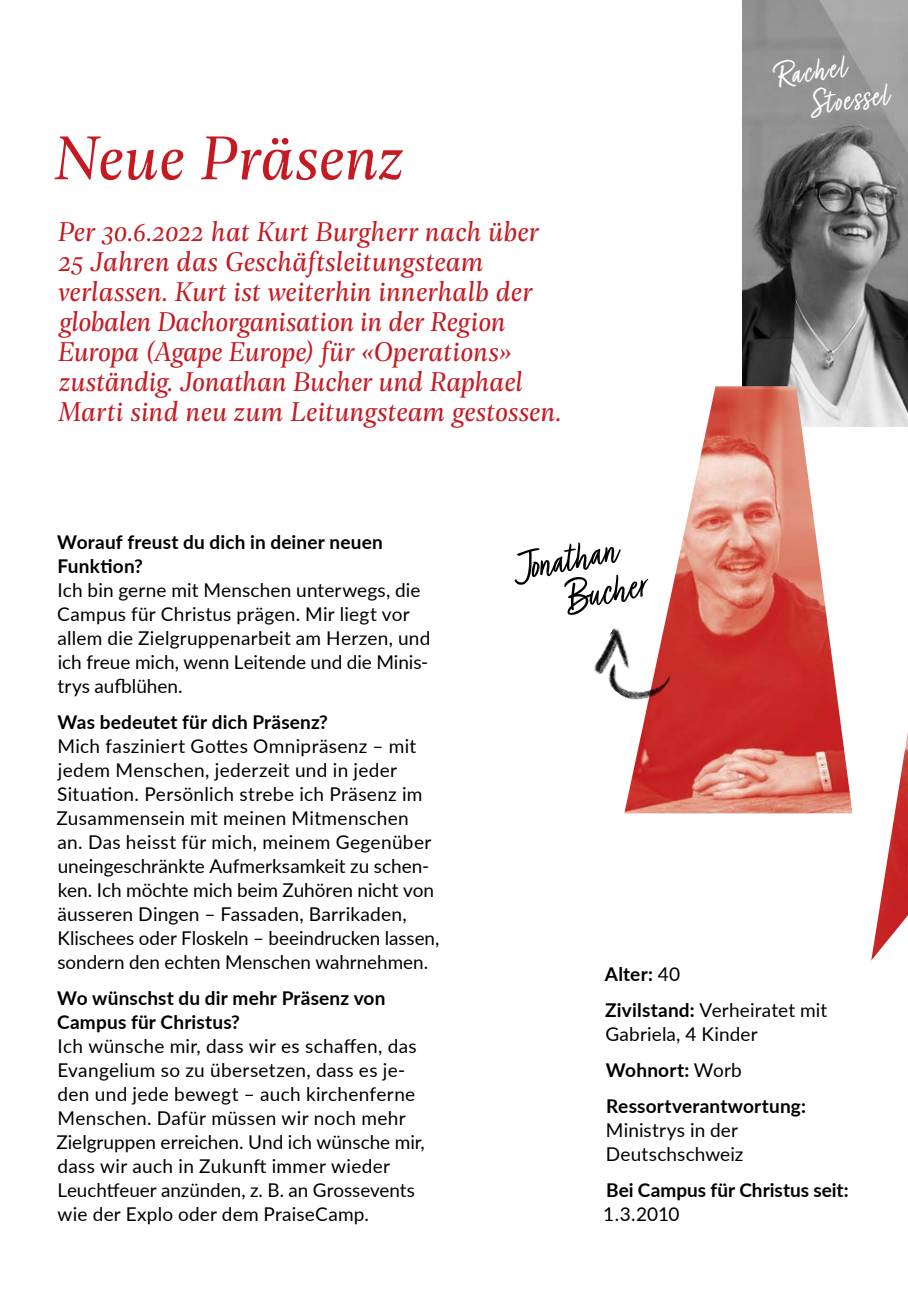
<style>
.page{position:relative;width:908px;height:1304px;background:#fff}
.page>*{position:absolute;margin:0;border:0;box-sizing:border-box;transform-origin:0 0}
.t1{font:italic 66px "Geller Headline";letter-spacing:.02em;color:#c51a21}
.t2{font:48px/38.8px "Turbinado Light Pro";color:#000}
.t3{font:38px/34.2px "Turbinado Light Pro";color:#fff}
.t4{font:italic 29px/30px "Geller Headline";letter-spacing:.015em;color:#c51a21}
.t5{font:19px/24px "Lato";letter-spacing:.01em;color:#000}
.t6{font:700 19px/36px "Lato";letter-spacing:.01em;color:#000}
.s1{font-weight:400}
</style>
<div class="page">
<img style="left:742px;top:0;width:165px;height:427px">
<img style="left:624px;top:386px;width:228px;height:427px">
<img style="left:871px;top:738px;width:36px;height:223px">
<img style="left:594px;top:626px;width:82px;height:87px">
<h1 class="t1" style="left:54px;top:114px;width:350px">Neue Präsenz</h1>
<p class="t4" style="left:58px;top:216px;width:505px">Per 30.6.2022 hat Kurt Burgherr nach über 25 Jahren das Geschäftsleitungsteam verlassen. Kurt ist weiterhin innerhalb der globalen Dachorganisation in der Region Europa (Agape Europe) für «Operations» zuständig. Jonathan Bucher und Raphael Marti sind neu zum Leitungsteam gestossen.</p>
<h3 class="t3" style="left:801px;top:58px;width:82px;text-indent:-29px;rotate:-9deg">Rachel<br>Stoessel</h3>
<p class="t6" style="left:57px;top:530px;width:327px;line-height:24px">Worauf freust du dich in deiner neuen<br>Funktion?</p>
<p class="t5" style="left:57px;top:578px;width:374px">Ich bin gerne mit Menschen unterwegs, die Campus für Christus prägen. Mir liegt vor allem die Zielgruppenarbeit am Herzen, und ich freue mich, wenn Leitende und die Minis&shy;trys aufblühen.</p>
<p class="t6" style="left:57px;top:704px;width:272px">Was bedeutet für dich Präsenz?</p>
<p class="t5" style="left:56px;top:734px;width:384px">Mich fasziniert Gottes Omnipräsenz – mit jedem Menschen, jederzeit und in jeder Situation. Persönlich strebe ich Präsenz im Zusammensein mit meinen Mitmenschen<br>an. Das heisst für mich, meinem Gegenüber uneingeschränkte Aufmerksamkeit zu schen&shy;ken. Ich möchte mich beim Zuhören nicht von äusseren Dingen – Fassaden, Barrikaden, Klischees oder Floskeln – beeindrucken lassen, sondern den echten Menschen wahrnehmen.</p>
<p class="t6" style="left:57px;top:986px;width:330px;line-height:24px">Wo wünschst du dir mehr Präsenz von<br>Campus für Christus?</p>
<p class="t5" style="left:56px;top:1034px;width:370px">Ich wünsche mir, dass wir es schaffen, das Evangelium so zu übersetzen, dass es je&shy;den und jede bewegt – auch kirchenferne Menschen. Dafür müssen wir noch mehr Zielgruppen erreichen. Und ich wünsche mir, dass wir auch in Zukunft immer wieder Leuchtfeuer anzünden, z. B. an Grossevents wie der Explo oder dem PraiseCamp.</p>
<h2 class="t2" style="left:555px;top:545px;width:84px;text-indent:-43px;rotate:-11deg">Jonathan<br>Bucher</h2>
<p class="t6" style="left:604px;top:956px;width:224px">Alter: <span class="s1">40<br></span>Zivilstand: <span class="s1">Verheiratet mit</span></p>
<p class="t6" style="left:605px;top:1016px;width:202px"><span class="s1">Gabriela, 4 Kinder<br></span>Wohnort: <span class="s1">Worb<br></span>Ressortverantwortung:</p>
<p class="t5" style="left:605px;top:1118px;width:139px">Ministrys in der<br>Deutschschweiz</p>
<p class="t6" style="left:606px;top:1172px;width:244px">Bei Campus für Christus seit:</p>
<p class="t5" style="left:603px;top:1202px;width:77px">1.3.2010</p>
</div>
